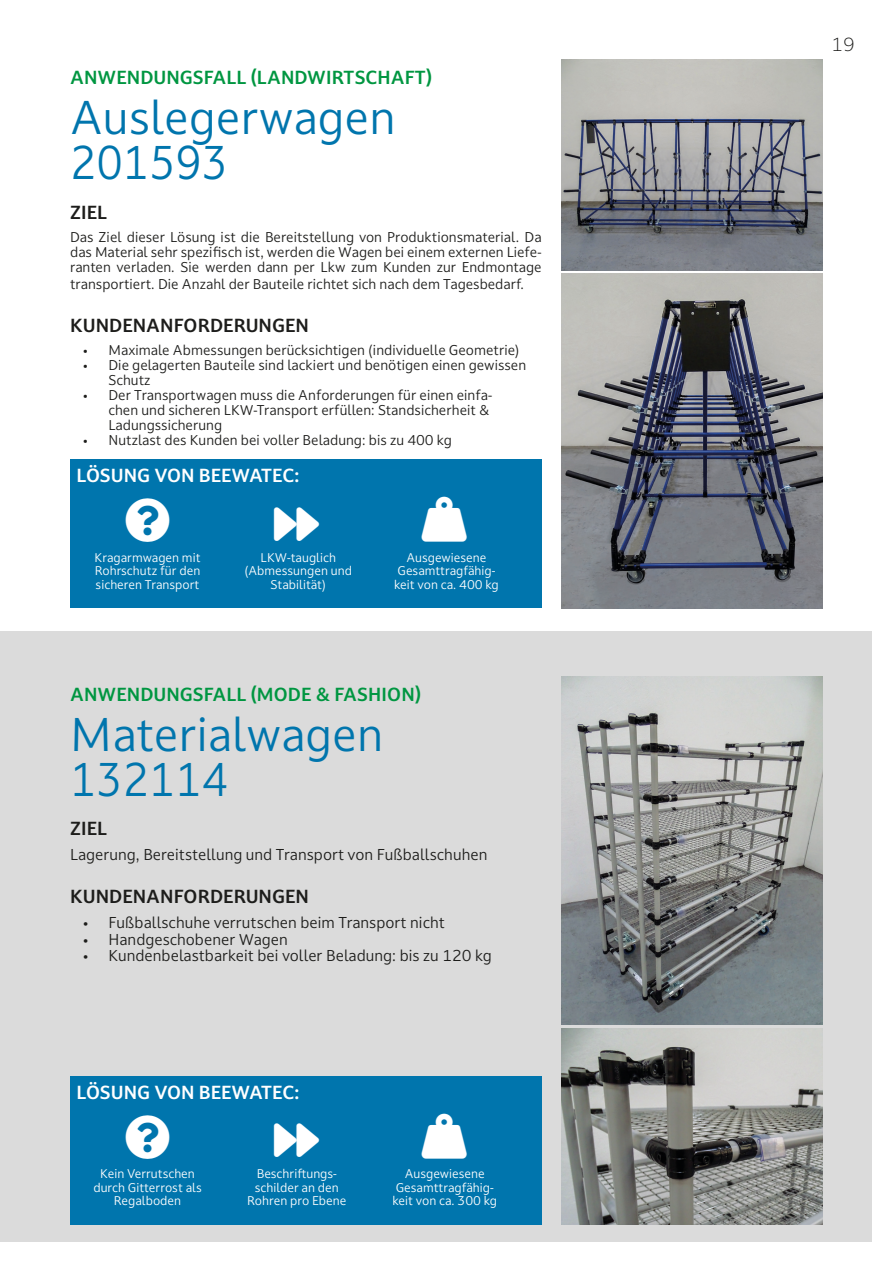
<style>
.page{position:relative;width:893px;height:1263px;background:#fff}
.page>*{position:absolute;margin:0;border:0;box-sizing:border-box;transform-origin:0 0}
.Überschrift_Bauten_blau{font:45px/45px "Darkmode Darkmode On";color:#0075ad}
.Fließtext{font:45px "Font Awesome 5 Free Solid";color:#fff}
.Fließtext-2{font:700 18px "Darkmode Darkmode On";color:#009641}
.Fließtext-3{font:700 18px "Darkmode Darkmode On";color:#1d1d1b}
.Fließtext_weiß{font:700 18px "Darkmode Darkmode On";color:#fff}
.t1{font:300 18px "Darkmode Darkmode On";color:#1d1d1b}
.Fließtext_10pt_black{font:15px "Darkmode Darkmode On";color:#1d1d1b}
.Fließtext_10pt_black-2{font:13.5px/15px "Darkmode Darkmode On";color:#1d1d1b}
.Fließtext_10pt_black-3{font:12px/13.5px "Darkmode Darkmode On";color:#fff;text-align:center}
</style>
<div class="page">
<div style="left:0;top:631px;width:872px;height:611px;background:#dbdbdb"></div>
<div style="left:70px;top:459px;width:472px;height:149px;background:#0075ad"></div>
<div style="left:70px;top:1076px;width:472px;height:149px;background:#0075ad"></div>
<img style="left:561px;top:60px;width:262px;height:210px">
<img style="left:561px;top:676px;width:262px;height:349px">
<img style="left:561px;top:274px;width:262px;height:334px">
<img style="left:561px;top:1028px;width:262px;height:197px">
<p class="Fließtext-2" style="left:70px;top:65px;width:364px">ANWENDUNGSFALL (LANDWIRTSCHAFT)</p>
<p class="Überschrift_Bauten_blau" style="left:70px;top:94px;width:327px">Auslegerwagen<br>201593</p>
<p class="Fließtext-3" style="left:70px;top:200px;width:38px">ZIEL</p>
<p class="Fließtext_10pt_black-2" style="left:70px;top:229px;width:473px;text-align:justify">Das Ziel dieser Lösung ist die Bereitstellung von Produktionsmaterial. Da das Material sehr spezifisch ist, werden die Wagen bei einem externen Liefe&shy;ranten verladen. Sie werden dann per Lkw zum Kunden zur Endmontage</p>
<p class="Fließtext_10pt_black-2" style="left:70px;top:276px;width:456px">transportiert. Die Anzahl der Bauteile richtet sich nach dem Tagesbedarf.</p>
<p class="Fließtext-3" style="left:70px;top:313px;width:240px">KUNDENANFORDERUNGEN</p>
<p class="Fließtext_10pt_black-2" style="left:83px;top:342px;width:438px">• Maximale Abmessungen berücksichtigen (individuelle Geometrie)</p>
<p class="Fließtext_10pt_black-2" style="left:108px;top:357px;width:419px;text-indent:-26px">• Die gelagerten Bauteile sind lackiert und benötigen einen gewissen<br>Schutz</p>
<p class="Fließtext_10pt_black-2" style="left:108px;top:387px;width:385px;text-indent:-26px">• Der Transportwagen muss die Anforderungen für einen einfa&shy;chen und sicheren LKW-Transport erfüllen: Standsicherheit &amp;<br>Ladungssicherung</p>
<p class="Fließtext_10pt_black-2" style="left:83px;top:432px;width:370px">• Nutzlast des Kunden bei voller Beladung: bis zu 400 kg</p>
<p class="Fließtext_weiß" style="left:77px;top:463px;width:224px">LÖSUNG VON BEEWATEC:</p>
<p class="Fließtext" style="left:125px;top:498px;width:46px">❑◆▲▼□■●</p>
<p class="Fließtext_10pt_black-3" style="left:95px;top:550px;width:107px;text-align:justify">Kragarmwagen mit Rohrschutz für den sicheren Transport</p>
<p class="Fließtext_10pt_black-3" style="left:245px;top:550px;width:109px">LKW-tauglich (Abmessungen und<br>Stabilität)</p>
<p class="Fließtext" style="left:422px;top:497px;width:48px">▼■■</p>
<p class="Fließtext_10pt_black-3" style="left:394px;top:550px;width:106px">Ausgewiesene<br>Gesamttragfähig&shy;keit von ca. 400 kg</p>
<p class="Fließtext-2" style="left:70px;top:682px;width:353px">ANWENDUNGSFALL (MODE &amp; FASHION)</p>
<p class="Überschrift_Bauten_blau" style="left:70px;top:711px;width:314px">Materialwagen<br>132114</p>
<p class="Fließtext-3" style="left:70px;top:816px;width:38px">ZIEL</p>
<p class="Fließtext_10pt_black" style="left:70px;top:844px;width:419px">Lagerung, Bereitstellung und Transport von Fußballschuhen</p>
<p class="Fließtext-3" style="left:70px;top:884px;width:240px">KUNDENANFORDERUNGEN</p>
<p class="Fließtext_10pt_black" style="left:83px;top:912px;width:363px">• Fußballschuhe verrutschen beim Transport nicht</p>
<p class="Fließtext_10pt_black" style="left:83px;top:929px;width:206px">• Handgeschobener Wagen</p>
<p class="Fließtext_10pt_black" style="left:83px;top:945px;width:410px">• Kundenbelastbarkeit bei voller Beladung: bis zu 120 kg</p>
<p class="Fließtext_weiß" style="left:77px;top:1080px;width:224px">LÖSUNG VON BEEWATEC:</p>
<p class="Fließtext" style="left:125px;top:1114px;width:46px">❑◆▲▼□■●</p>
<p class="Fließtext_10pt_black-3" style="left:93px;top:1167px;width:110px">Kein Verrutschen durch Gitterrost als<br>Regalboden</p>
<p class="Fließtext_10pt_black-3" style="left:247px;top:1167px;width:101px">Beschriftungs&shy;schilder an den<br>Rohren pro Ebene</p>
<p class="Fließtext" style="left:422px;top:1113px;width:48px">▼■■</p>
<p class="Fließtext_10pt_black-3" style="left:392px;top:1167px;width:106px">Ausgewiesene<br>Gesamttragfähig&shy;keit von ca. 300 kg</p>
<h2 class="t1" style="left:831px;top:32px;width:25px">19</h2>
</div>
